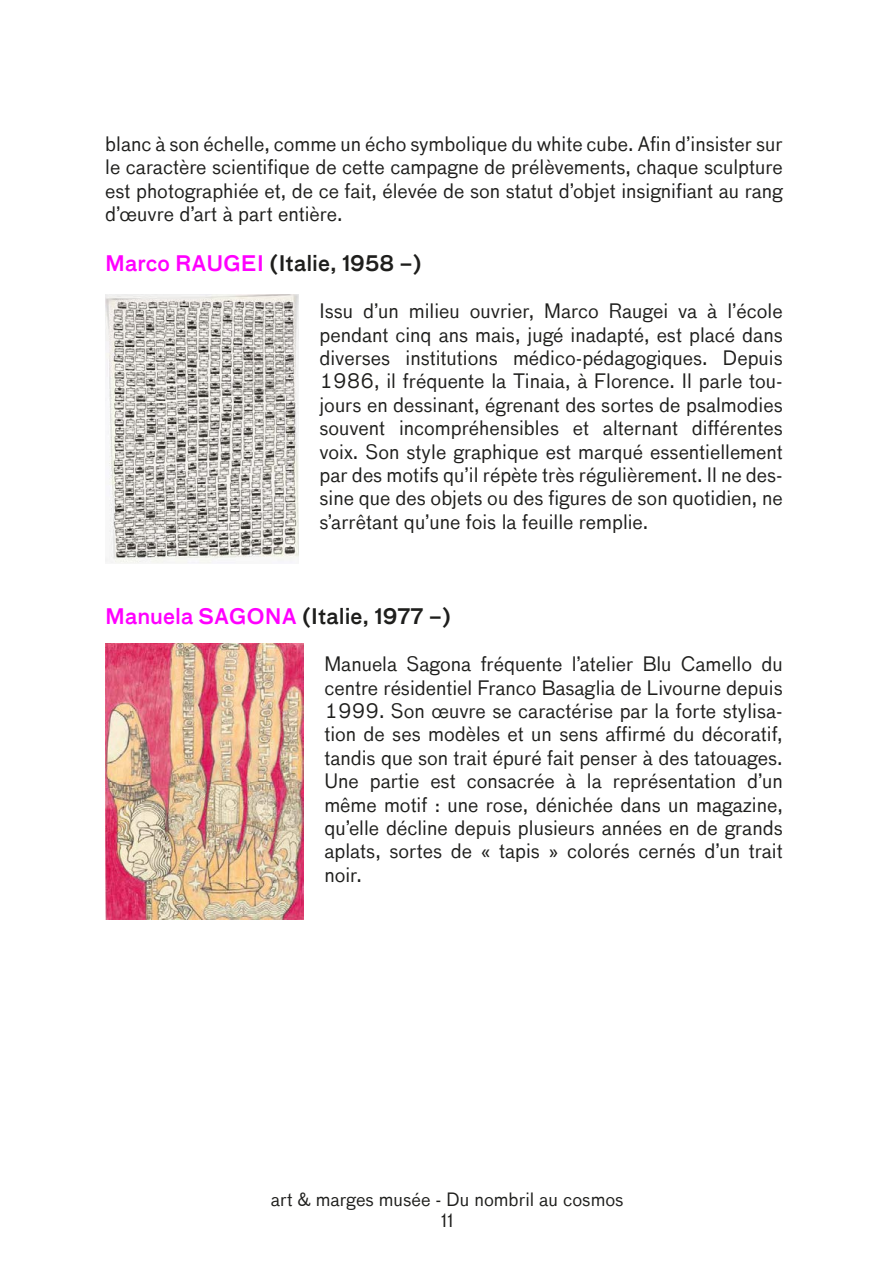
<style>
.page{position:relative;width:893px;height:1263px;background:#fff}
.page>*{position:absolute;margin:0;border:0;box-sizing:border-box;transform-origin:0 0}
.t1{font:500 21px "Bau LF";color:#1e1e1c}
.t2{font:19.5px/23.4px "Bau TF";color:#1e1e1c;text-align:justify}
.t3{font:18px/21.6px "Bau LF";color:#1e1e1c;text-align:center}
.s1{color:#f0f}
</style>
<div class="page">
<img style="left:105px;top:295px;width:193px;height:268px">
<img style="left:105px;top:643px;width:198px;height:276px">
<p class="t2" style="left:105px;top:132px;width:679px">blanc à son échelle, comme un écho symbolique du white cube. Afin d’insister sur le caractère scientifique de cette campagne de prélèvements, chaque sculpture est photographiée et, de ce fait, élevée de son statut d’objet insignifiant au rang d’œuvre d’art à part entière.</p>
<p class="t1" style="left:105px;top:251px;width:318px"><span class="s1">Marco RAUGEI</span> (Italie, 1958 –)</p>
<p class="t2" style="left:319px;top:300px;width:465px">Issu d’un milieu ouvrier, Marco Raugei va à l’école pendant cinq ans mais, jugé inadapté, est placé dans diverses institutions médico-pédagogiques. Depuis 1986, il fréquente la Tinaia, à Florence. Il parle tou&shy;jours en dessinant, égrenant des sortes de psalmodies souvent incompréhensibles et alternant différentes voix. Son style graphique est marqué essentiellement par des motifs qu’il répète très régulièrement. Il ne des&shy;sine que des objets ou des figures de son quotidien, ne s’arrêtant qu’une fois la feuille remplie.</p>
<p class="t1" style="left:105px;top:604px;width:347px"><span class="s1">Manuela SAGONA</span> (Italie, 1977 –)</p>
<p class="t2" style="left:324px;top:653px;width:460px">Manuela Sagona fréquente l’atelier Blu Camello du centre résidentiel Franco Basaglia de Livourne depuis 1999. Son œuvre se caractérise par la forte stylisa&shy;tion de ses modèles et un sens affirmé du décoratif, tandis que son trait épuré fait penser à des tatouages.<br>Une partie est consacrée à la représentation d’un même motif : une rose, dénichée dans un magazine, qu’elle décline depuis plusieurs années en de grands aplats, sortes de « tapis » colorés cernés d’un trait noir.</p>
<p class="t3" style="left:271px;top:1188px;width:354px">art &amp; marges musée - Du nombril au cosmos<br>11</p>
</div>
